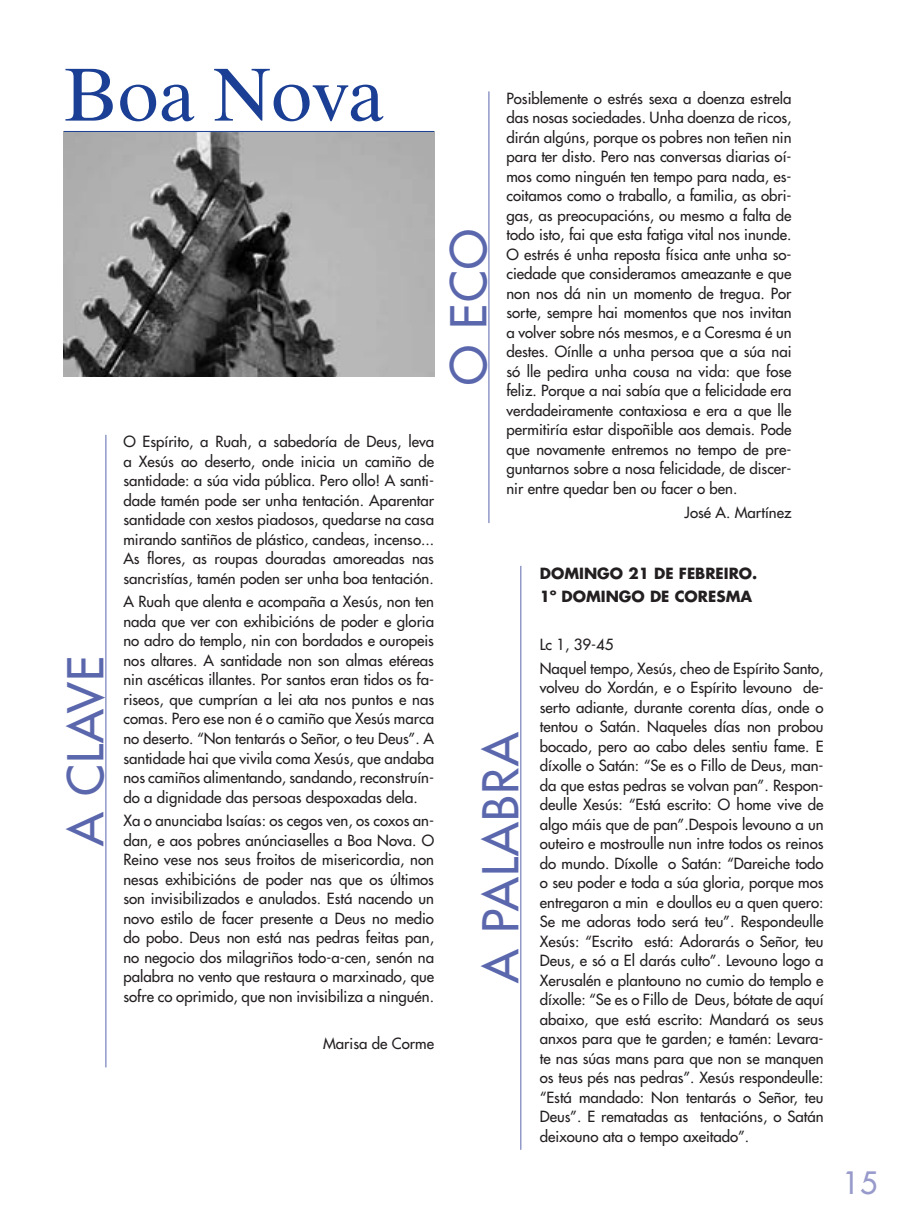
<style>
.page{position:relative;width:915px;height:1212px;background:#fff}
.page>*{position:absolute;margin:0;border:0;box-sizing:border-box;transform-origin:0 0}
.t1{font:75px "Times Ten LT Std";letter-spacing:-.01em;color:#1b3f94}
.t2{font:500 48px "Futura Std";letter-spacing:.03em;color:#5b67ad}
.t3{font:500 30px "Futura Std";color:#979aca}
.t4{font:500 15px/19.5px "Futura Std";color:#231f20;text-align:justify}
.t5{font:700 15px/23.7px "Futura Std";color:#231f20}
</style>
<div class="page">
<img style="left:64px;top:132px;width:370px;height:244px">
<hr style="left:64px;top:131px;width:370px;height:1px;background:#1b3f94">
<hr style="left:488px;top:91px;width:1px;height:432px;background:#5b67ad">
<hr style="left:106px;top:435px;width:1px;height:632px;background:#5b67ad">
<hr style="left:520px;top:566px;width:1px;height:584px;background:#5b67ad">
<h1 class="t1" style="left:64px;top:50px;width:322px">Boa Nova</h1>
<h2 class="t2" style="left:56px;top:846px;width:192px;rotate:-90deg">A CLAVE</h2>
<p class="t4" style="left:123px;top:432px;width:312px">O Espírito, a Ruah, a sabedoría de Deus, leva a Xesús ao deserto, onde inicia un camiño de santidade: a súa vida pública. Pero ollo! A santi&shy;dade tamén pode ser unha tentación. Aparentar santidade con xestos piadosos, quedarse na casa mirando santiños de plástico, candeas, incenso...<br>As flores, as roupas douradas amoreadas nas sancristías, tamén poden ser unha boa tentación.</p>
<p class="t4" style="left:123px;top:592px;width:312px">A Ruah que alenta e acompaña a Xesús, non ten nada que ver con exhibicións de poder e gloria no adro do templo, nin con bordados e ouropeis nos altares. A santidade non son almas etéreas nin ascéticas illantes. Por santos eran tidos os fa&shy;riseos, que cumprían a lei ata nos puntos e nas comas. Pero ese non é o camiño que Xesús marca no deserto. “Non tentarás o Señor, o teu Deus”. A santidade hai que vivila coma Xesús, que andaba nos camiños alimentando, sandando, reconstruín&shy;do a dignidade das persoas despoxadas dela.</p>
<p class="t4" style="left:123px;top:811px;width:312px">Xa o anunciaba Isaías: os cegos ven, os coxos an&shy;dan, e aos pobres anúnciaselles a Boa Nova. O Reino vese nos seus froitos de misericordia, non nesas exhibicións de poder nas que os últimos son invisibilizados e anulados. Está nacendo un novo estilo de facer presente a Deus no medio do pobo. Deus non está nas pedras feitas pan, no negocio dos milagriños todo-a-cen, senón na palabra no vento que restaura o marxinado, que sofre co oprimido, que non invisibiliza a ninguén.</p>
<p class="t4" style="left:323px;top:1034px;width:112px">Marisa de Corme</p>
<h2 class="t2" style="left:438px;top:385px;width:157px;rotate:-90deg">O ECO</h2>
<p class="t4" style="left:506px;top:89px;width:286px">Posiblemente o estrés sexa a doenza estrela das nosas sociedades. Unha doenza de ricos, dirán algúns, porque os pobres non teñen nin para ter disto. Pero nas conversas diarias oí&shy;mos como ninguén ten tempo para nada, es&shy;coitamos como o traballo, a familia, as obri&shy;gas, as preocupacións, ou mesmo a falta de todo isto, fai que esta fatiga vital nos inunde.<br>O estrés é unha reposta física ante unha so&shy;ciedade que consideramos ameazante e que non nos dá nin un momento de tregua. Por sorte, sempre hai momentos que nos invitan a volver sobre nós mesmos, e a Coresma é un destes. Oínlle a unha persoa que a súa nai só lle pedira unha cousa na vida: que fose feliz. Porque a nai sabía que a felicidade era verdadeiramente contaxiosa e era a que lle permitiría estar dispoñible aos demais. Pode que novamente entremos no tempo de pre&shy;guntarnos sobre a nosa felicidade, de discer&shy;nir entre quedar ben ou facer o ben.</p>
<p class="t4" style="left:684px;top:502px;width:108px">José A. Martínez</p>
<h2 class="t2" style="left:470px;top:983px;width:253px;rotate:-90deg">A PALABRA</h2>
<p class="t5" style="left:539px;top:561px;width:219px">DOMINGO 21 DE FEBREIRO.<br>1º DOMINGO DE CORESMA</p>
<p class="t4" style="left:539px;top:632px;width:285px;line-height:23.7px">Lc 1, 39-45<br>Naquel tempo, Xesús, cheo de Espírito Santo,</p>
<p class="t4" style="left:539px;top:678px;width:285px">volveu do Xordán, e o Espírito levouno de&shy;serto adiante, durante corenta días, onde o tentou o Satán. Naqueles días non probou bocado, pero ao cabo deles sentiu fame. E díxolle o Satán: “Se es o Fillo de Deus, man&shy;da que estas pedras se volvan pan”. Respon&shy;deulle Xesús: “Está escrito: O home vive de algo máis que de pan”.Despois levouno a un outeiro e mostroulle nun intre todos os reinos do mundo. Díxolle o Satán: “Dareiche todo o seu poder e toda a súa gloria, porque mos entregaron a min e doullos eu a quen quero:<br>Se me adoras todo será teu”. Respondeulle Xesús: “Escrito está: Adorarás o Señor, teu Deus, e só a El darás culto”. Levouno logo a Xerusalén e plantouno no cumio do templo e díxolle: “Se es o Fillo de Deus, bótate de aquí abaixo, que está escrito: Mandará os seus anxos para que te garden; e tamén: Levara&shy;te nas súas mans para que non se manquen os teus pés nas pedras”. Xesús respondeulle: “Está mandado: Non tentarás o Señor, teu Deus”. E rematadas as tentacións, o Satán deixouno ata o tempo axeitado”.</p>
<h3 class="t3" style="left:842px;top:1164px;width:36px">15</h3>
</div>
